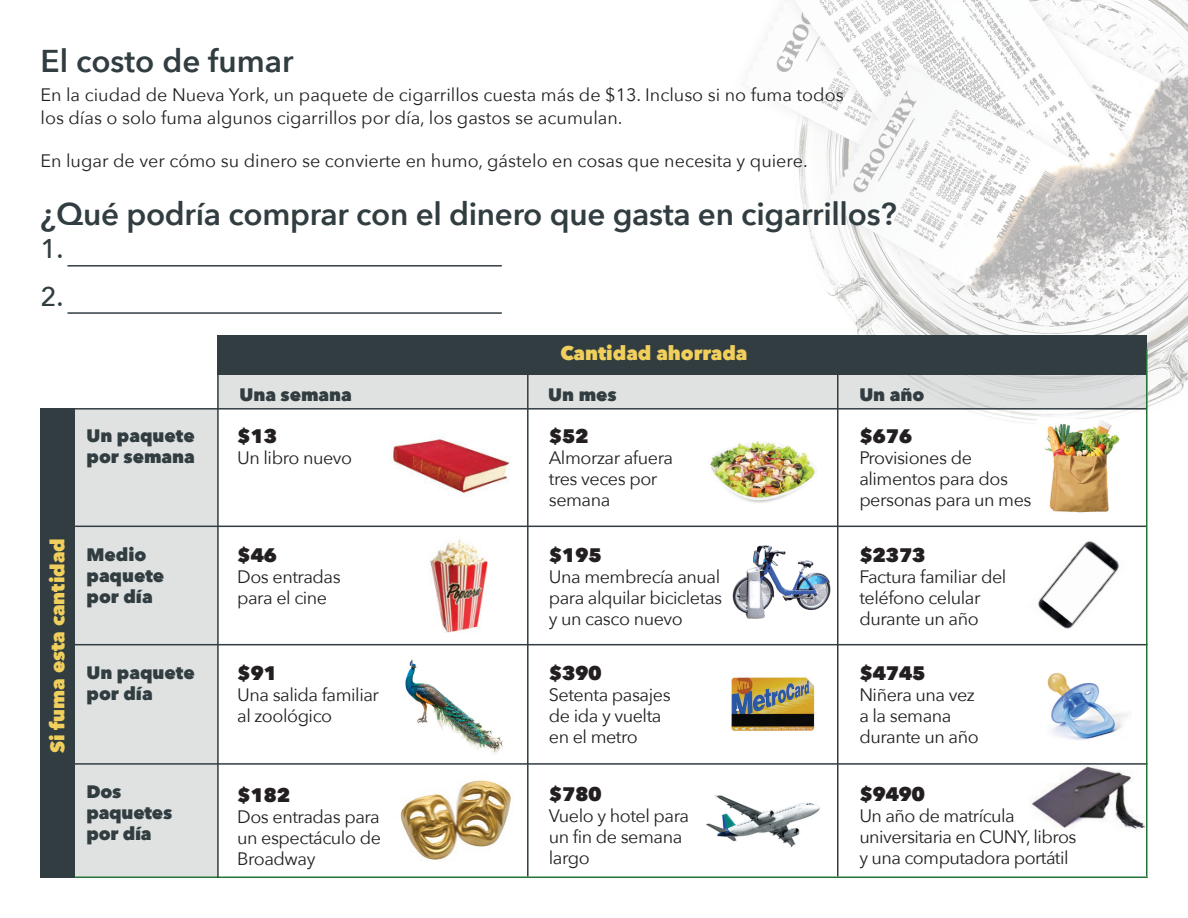
<style>
.page{position:relative;width:1188px;height:918px;background:#fff}
.page>*{position:absolute;margin:0;border:0;box-sizing:border-box;transform-origin:0 0}
.Body_Header{font:600 31.5px "Avenir Next";letter-spacing:-.01em;color:#313d41}
.Blank_Lines{font:500 27px "Avenir Next";color:#313d41}
.Body_Text{font:800 19.5px "Avenir Next";letter-spacing:-.025em;color:#231f20}
.Body_Text-2{font:800 19.5px "Avenir Next";color:#f0cf5c}
.Body_Text-3{font:18px/21px "Avenir Next";letter-spacing:-.025em;color:#231f20}
.Body{font:18px/22.5px "Avenir Next";color:#231f20}
.Body_Text-4{font:800 18px/21px "Avenir Next";color:#313d41}
</style>
<div class="page">
<img style="left:742px;top:0;width:446px;height:407px">
<div style="left:217px;top:371px;width:931px;height:38px;background:#e0e2e2"></div>
<div style="left:75px;top:409px;width:143px;height:468px;background:#e0e2e2"></div>
<hr style="left:68px;top:265px;width:434px;height:2px;background:#313d41">
<hr style="left:68px;top:312px;width:434px;height:2px;background:#313d41">
<hr style="left:40px;top:408px;width:1106px;height:2px;background:#313d41">
<hr style="left:75px;top:526px;width:1071px;height:1px;background:#313d41">
<hr style="left:73px;top:644px;width:1074px;height:1px;background:#313d41">
<hr style="left:73px;top:763px;width:1074px;height:2px;background:#313d41">
<hr style="left:75px;top:877px;width:1073px;height:1px;background:#267434">
<div style="left:217px;top:335px;width:930px;height:40px;background:#313d41"></div>
<hr style="left:217px;top:354px;width:2px;height:524px;background:#313d41">
<hr style="left:1146px;top:349px;width:2px;height:528px;background:#267434">
<div style="left:40px;top:409px;width:35px;height:469px;background:#313d41"></div>
<img style="left:1029px;top:766px;width:117px;height:63px">
<hr style="left:527px;top:374px;width:2px;height:503px;background:#313d41">
<hr style="left:837px;top:373px;width:1px;height:504px;background:#313d41">
<img style="left:731px;top:677px;width:84px;height:54px">
<img style="left:1047px;top:673px;width:81px;height:67px">
<img style="left:706px;top:795px;width:114px;height:53px">
<img style="left:1038px;top:541px;width:82px;height:88px">
<img style="left:710px;top:441px;width:105px;height:62px">
<img style="left:732px;top:545px;width:99px;height:73px">
<img style="left:1045px;top:420px;width:75px;height:93px">
<img style="left:400px;top:780px;width:112px;height:80px">
<img style="left:393px;top:439px;width:117px;height:54px">
<img style="left:430px;top:538px;width:58px;height:95px">
<img style="left:405px;top:659px;width:99px;height:96px">
<p class="Body_Header" style="left:40px;top:34px;width:255px">El costo de fumar</p>
<p class="Body" style="left:40px;top:83px;width:805px">En la ciudad de Nueva York, un paquete de cigarrillos cuesta más de $13. Incluso si no fuma todos los días o solo fuma algunos cigarrillos por día, los gastos se acumulan.</p>
<p class="Body" style="left:40px;top:148px;width:769px">En lugar de ver cómo su dinero se convierte en humo, gástelo en cosas que necesita y quiere.</p>
<p class="Body_Header" style="left:40px;top:187px;width:858px">¿Qué podría comprar con el dinero que gasta en cigarrillos?</p>
<p class="Blank_Lines" style="left:40px;top:226px;width:25px">1.</p>
<p class="Blank_Lines" style="left:40px;top:273px;width:25px">2.</p>
<p class="Body_Text-2" style="left:560px;top:341px;width:189px">Cantidad ahorrada</p>
<p class="Body_Text-4" style="left:87px;top:425px;width:110px">Un paquete por semana</p>
<p class="Body_Text-2" style="left:45px;top:753px;width:217px;rotate:-90deg">Si fuma esta cantidad</p>
<p class="Body_Text-4" style="left:87px;top:544px;width:79px">Medio paquete por día</p>
<p class="Body_Text-4" style="left:87px;top:662px;width:110px">Un paquete por día</p>
<p class="Body_Text-4" style="left:87px;top:781px;width:87px">Dos paquetes por día</p>
<p class="Body_Text-4" style="left:239px;top:384px;width:114px">Una semana</p>
<p class="Body_Text-4" style="left:548px;top:384px;width:70px">Un mes</p>
<p class="Body_Text-4" style="left:859px;top:384px;width:67px">Un año</p>
<p class="Body_Text" style="left:237px;top:424px;width:41px">$13</p>
<p class="Body_Text-3" style="left:237px;top:447px;width:117px">Un libro nuevo</p>
<p class="Body_Text" style="left:237px;top:543px;width:41px">$46</p>
<p class="Body_Text-3" style="left:237px;top:566px;width:105px">Dos entradas para el cine</p>
<p class="Body_Text" style="left:237px;top:661px;width:41px">$91</p>
<p class="Body_Text-3" style="left:237px;top:683px;width:143px">Una salida familiar al zoológico</p>
<p class="Body_Text" style="left:237px;top:783px;width:55px">$182</p>
<p class="Body_Text-3" style="left:237px;top:805px;width:145px;text-align:justify">Dos entradas para un espectáculo de Broadway</p>
<p class="Body_Text" style="left:549px;top:424px;width:41px">$52</p>
<p class="Body_Text-3" style="left:549px;top:447px;width:126px">Almorzar afuera tres veces por semana</p>
<p class="Body_Text" style="left:549px;top:543px;width:55px">$195</p>
<p class="Body_Text-3" style="left:549px;top:566px;width:175px;text-align:justify">Una membrecía anual para alquilar bicicletas y un casco nuevo</p>
<p class="Body_Text" style="left:549px;top:661px;width:55px">$390</p>
<p class="Body_Text-3" style="left:549px;top:683px;width:123px">Setenta pasajes de ida y vuelta en el metro</p>
<p class="Body_Text" style="left:549px;top:782px;width:55px">$780</p>
<p class="Body_Text-3" style="left:549px;top:804px;width:142px">Vuelo y hotel para un fin de semana largo</p>
<p class="Body_Text" style="left:859px;top:424px;width:55px">$676</p>
<p class="Body_Text-3" style="left:859px;top:447px;width:174px">Provisiones de alimentos para dos personas para un mes</p>
<p class="Body_Text" style="left:859px;top:543px;width:68px">$2373</p>
<p class="Body_Text-3" style="left:859px;top:566px;width:149px">Factura familiar del teléfono celular durante un año</p>
<p class="Body_Text" style="left:859px;top:661px;width:68px">$4745</p>
<p class="Body_Text-3" style="left:859px;top:683px;width:121px">Niñera una vez a la semana durante un año</p>
<p class="Body_Text" style="left:859px;top:782px;width:67px">$9490</p>
<p class="Body_Text-3" style="left:859px;top:804px;width:219px">Un año de matrícula universitaria en CUNY, libros y una computadora portátil</p>
</div>
